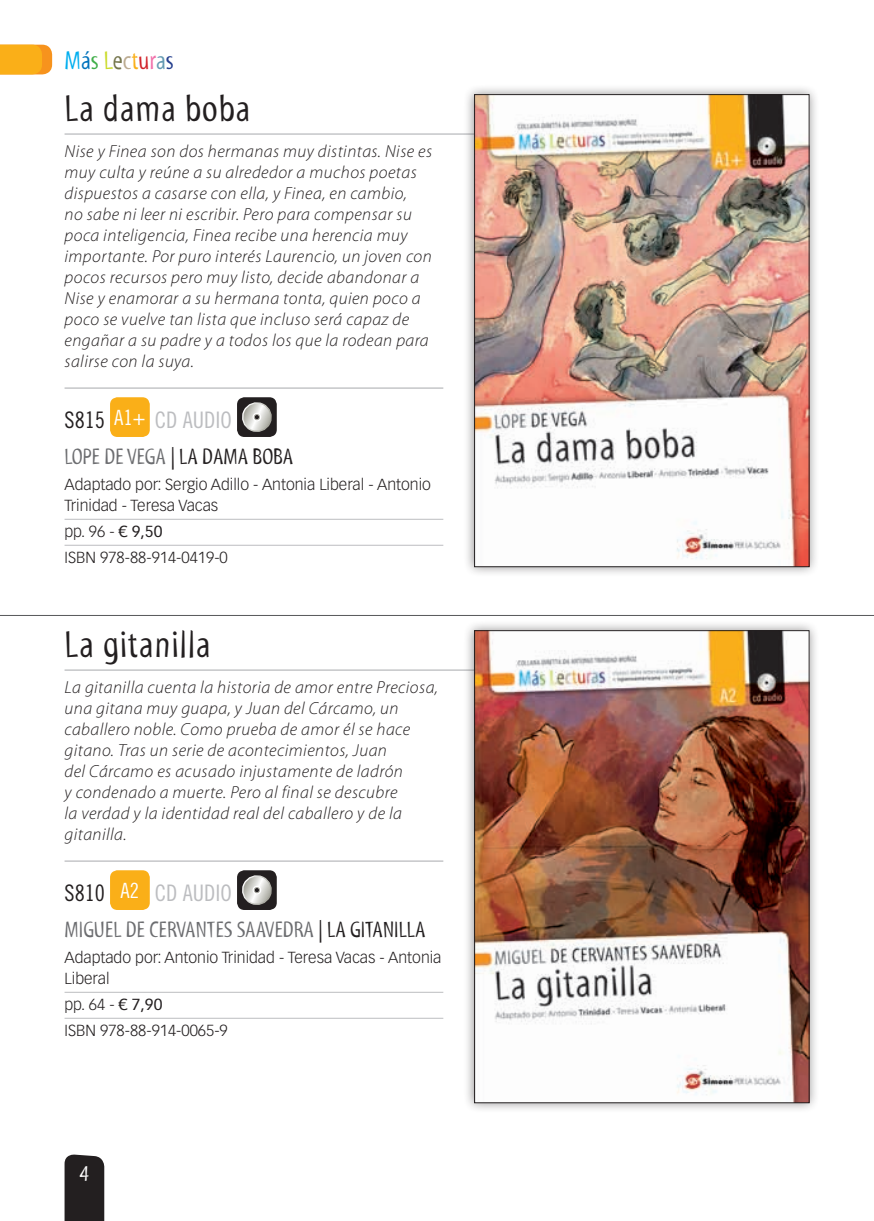
<style>
.page{position:relative;width:874px;height:1221px;background:#fff}
.page>*{position:absolute;margin:0;border:0;box-sizing:border-box;transform-origin:0 0}
.t1{font:38.5px "Myriad Std Tilt";letter-spacing:.025em;color:#231f20}
.t2{font:26.25px "Myriad Std Tilt";color:#00aeef}
.t3{font:22.75px "Myriad Std Tilt";color:#231f20}
.t4{font:22.75px "Trade Gothic Cond Eighteen";color:#bcbdc0}
.t5{font:22.75px "Myriad Std Tilt";color:#6c6d70}
.t6{font:22.75px "Myriad Std Tilt";color:#fff}
.t7{font:italic 300 17.5px/21px "Myriad Pro";letter-spacing:.025em;color:#231f20}
.t8{font:300 15.75px/21px "Vectora LT Std";color:#231f20}
.s1{color:#0072bc}
.s2{color:#40ae49}
.s3{color:#cadb2a}
.s4{color:#73744b}
.s5{color:#bcac92}
.s6{color:#faaf18}
.s7{color:#d1232a}
.s8{color:#f171ab}
.s9{color:#649ab2}
.s10{color:#253f8e}
.s11{color:#231f20}
.s12{font-size:21px;color:#fff}
.s13{color:#6c6d70}
.s14{font-weight:400}
</style>
<div class="page">
<hr style="left:64px;top:134px;width:478px;height:1px;background:#a8a9ad">
<hr style="left:64px;top:387px;width:379px;height:1px;background:#a8a9ad">
<hr style="left:64px;top:519px;width:379px;height:1px;background:#bcbdc0">
<hr style="left:64px;top:545px;width:379px;height:1px;background:#bcbdc0">
<div style="left:110px;top:397px;width:40px;height:40px;background:#faaf18;border-radius:7px"></div>
<div style="left:237px;top:397px;width:39px;height:40px;background:#231f20;border-radius:7px"></div>
<svg style="left:239px;top:399px;width:36px;height:33px"></svg>
<hr style="left:64px;top:669px;width:478px;height:1px;background:#a8a9ad">
<hr style="left:64px;top:860px;width:379px;height:1px;background:#a8a9ad">
<hr style="left:64px;top:991px;width:379px;height:1px;background:#bcbdc0">
<hr style="left:64px;top:1017px;width:379px;height:1px;background:#bcbdc0">
<div style="left:110px;top:870px;width:40px;height:39px;background:#faaf18;border-radius:7px"></div>
<div style="left:237px;top:870px;width:39px;height:39px;background:#231f20;border-radius:7px"></div>
<svg style="left:239px;top:872px;width:36px;height:33px"></svg>
<div style="left:463px;top:83px;width:356px;height:493px;background:#231f20;opacity:.5"></div>
<img style="left:476px;top:96px;width:331px;height:469px">
<div style="left:474px;top:94px;width:335px;height:473px;border:1px solid #231f20"></div>
<div style="left:463px;top:619px;width:356px;height:493px;background:#231f20;opacity:.5"></div>
<img style="left:476px;top:632px;width:331px;height:468px">
<div style="left:474px;top:630px;width:335px;height:472px;border:1px solid #231f20"></div>
<div style="left:64px;top:1154px;width:40px;height:66px;background:#231f20"></div>
<svg style="left:0;top:45px;width:52px;height:29px;background:#f9ab1d"></svg>
<hr style="left:0;top:615px;width:873px;height:1px;background:#57585a">
<h2 class="t2" style="left:64px;top:46px;width:111px">M<span class="s1">á</span><span class="s2">s</span> <span class="s3">L</span><span class="s4">e</span><span class="s5">c</span><span class="s6">t</span><span class="s7">u</span><span class="s8">r</span><span class="s9">a</span><span class="s10">s</span></h2>
<h1 class="t1" style="left:64px;top:87px;width:187px">La dama boba</h1>
<p class="t7" style="left:64px;top:141px;width:369px">Nise y Finea son dos hermanas muy distintas. Nise es muy culta y reúne a su alrededor a muchos poetas dispuestos a casarse con ella, y Finea, en cambio,<br>no sabe ni leer ni escribir. Pero para compensar su poca inteligencia, Finea recibe una herencia muy importante. Por puro interés Laurencio, un joven con pocos recursos pero muy listo, decide abandonar a Nise y enamorar a su hermana tonta, quien poco a poco se vuelve tan lista que incluso será capaz de engañar a su padre y a todos los que la rodean para salirse con la suya.</p>
<h3 class="t4" style="left:64px;top:406px;width:169px"><span class="s11">S815</span> <span class="s12">A1+</span> CD AUDIO</h3>
<h3 class="t3" style="left:64px;top:444px;width:230px"><span class="s13">Lope de Vega</span> | La dama boba</h3>
<p class="t8" style="left:64px;top:474px;width:368px">Adaptado por: Sergio Adillo - Antonia Liberal - Antonio<br>Trinidad - Teresa Vacas</p>
<p class="t8" style="left:64px;top:519px;width:165px;line-height:25.9px">pp. 96 - <span class="s14">€ 9,50<br></span>ISBN 978-88-914-0419-0</p>
<h1 class="t1" style="left:64px;top:623px;width:147px">La gitanilla</h1>
<p class="t7" style="left:64px;top:677px;width:375px">La gitanilla cuenta la historia de amor entre Preciosa, una gitana muy guapa, y Juan del Cárcamo, un caballero noble. Como prueba de amor él se hace gitano. Tras un serie de acontecimientos, Juan<br>del Cárcamo es acusado injustamente de ladrón<br>y condenado a muerte. Pero al final se descubre<br>la verdad y la identidad real del caballero y de la gitanilla.</p>
<h3 class="t4" style="left:64px;top:879px;width:169px"><span class="s11">S810</span> <span class="s12">A2</span> CD AUDIO</h3>
<h3 class="t5" style="left:64px;top:917px;width:24px">MIGUEL</h3>
<h3 class="t5" style="left:126px;top:917px;width:70px">DE CERVANTE</h3>
<h3 class="t5" style="left:224px;top:917px;width:59px">S SAAVEDRA</h3>
<h3 class="t3" style="left:318px;top:917px;width:109px">| La gitanilla</h3>
<p class="t8" style="left:64px;top:947px;width:378px">Adaptado por: Antonio Trinidad - Teresa Vacas - Antonia<br>Liberal</p>
<p class="t8" style="left:64px;top:991px;width:165px;line-height:25.9px">pp. 64 - <span class="s14">€ 7,90<br></span>ISBN 978-88-914-0065-9</p>
<h3 class="t6" style="left:80px;top:1161px;width:11px">4</h3>
</div>
